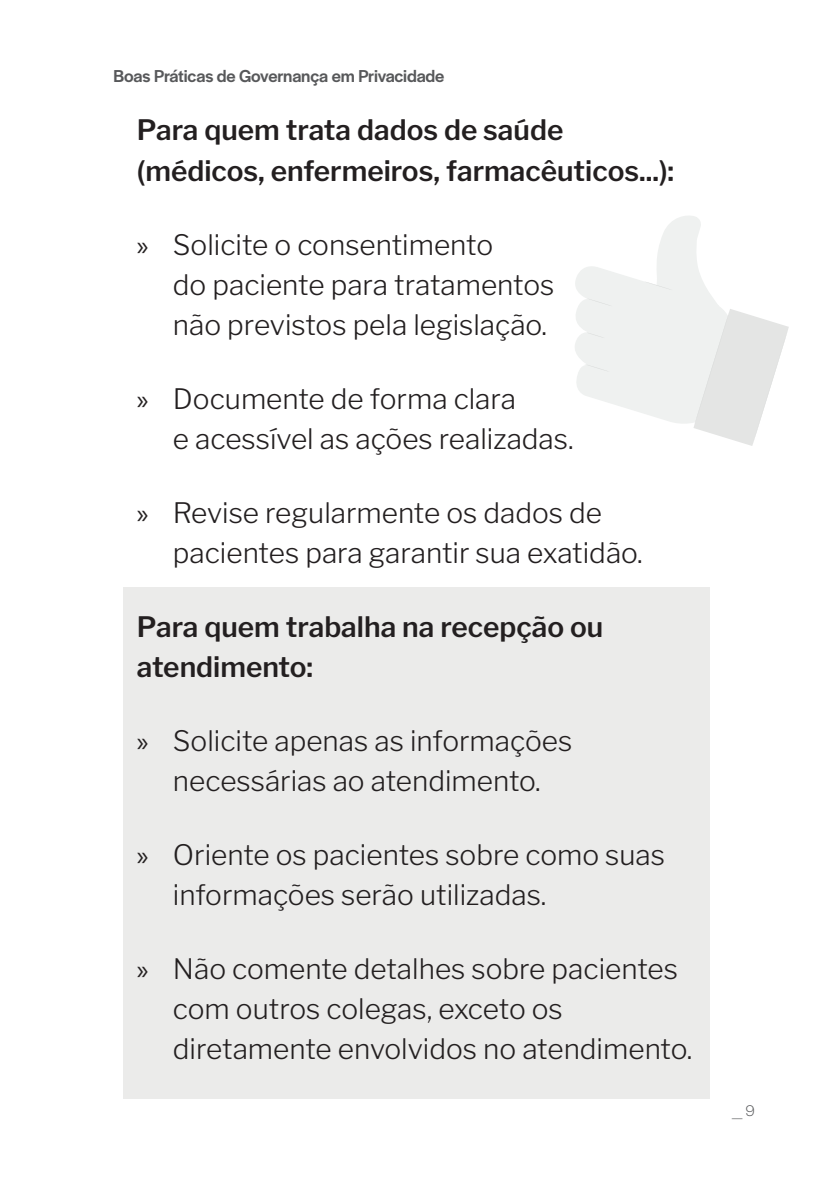
<style>
.page{position:relative;width:840px;height:1191px;background:#fff}
.page>*{position:absolute;margin:0;border:0;box-sizing:border-box;transform-origin:0 0}
.t1{font:300 28px/40px "Libre Franklin";color:#231f20}
.t2{font:600 28px/40px "Libre Franklin";color:#231f20}
.t3{font:500 18px "Halyard Display";letter-spacing:-.01em;color:#57585a}
.t4{font:300 16px "Halyard Display";color:#57585a}
.s1{font-family:"Myriad Pro";font-weight:400}
</style>
<div class="page">
<div style="left:123px;top:587px;width:586px;height:511px;background:#ebebea"></div>
<svg style="left:575px;top:216px;width:213px;height:230px"></svg>
<p class="t3" style="left:113px;top:64px;width:332px">Boas Práticas de Governança em Privacidade</p>
<p class="t2" style="left:137px;top:108px;width:538px">Para quem trata dados de saúde (médicos, enfermeiros, farmacêuticos...):</p>
<p class="t1" style="left:173px;top:222px;width:383px;text-indent:-36px"><span class="s1">»</span> Solicite o consentimento<br>do paciente para tratamentos não previstos pela legislação.</p>
<p class="t1" style="left:173px;top:376px;width:402px;text-indent:-36px"><span class="s1">»</span> Documente de forma clara<br>e acessível as ações realizadas.</p>
<p class="t1" style="left:173px;top:490px;width:471px;text-indent:-36px"><span class="s1">»</span> Revise regularmente os dados de pacientes para garantir sua exatidão.</p>
<p class="t2" style="left:137px;top:604px;width:467px">Para quem trabalha na recepção ou atendimento:</p>
<p class="t1" style="left:137px;top:718px;width:436px;text-align:center"><span class="s1">»</span> Solicite apenas as informações necessárias ao atendimento.</p>
<p class="t1" style="left:173px;top:832px;width:493px;text-indent:-36px"><span class="s1">»</span> Oriente os pacientes sobre como suas informações serão utilizadas.</p>
<p class="t1" style="left:173px;top:946px;width:520px;text-indent:-36px"><span class="s1">»</span> Não comente detalhes sobre pacientes com outros colegas, exceto os diretamente envolvidos no atendimento.</p>
<p class="t4" style="left:731px;top:1099px;width:24px">_ 9</p>
</div>
